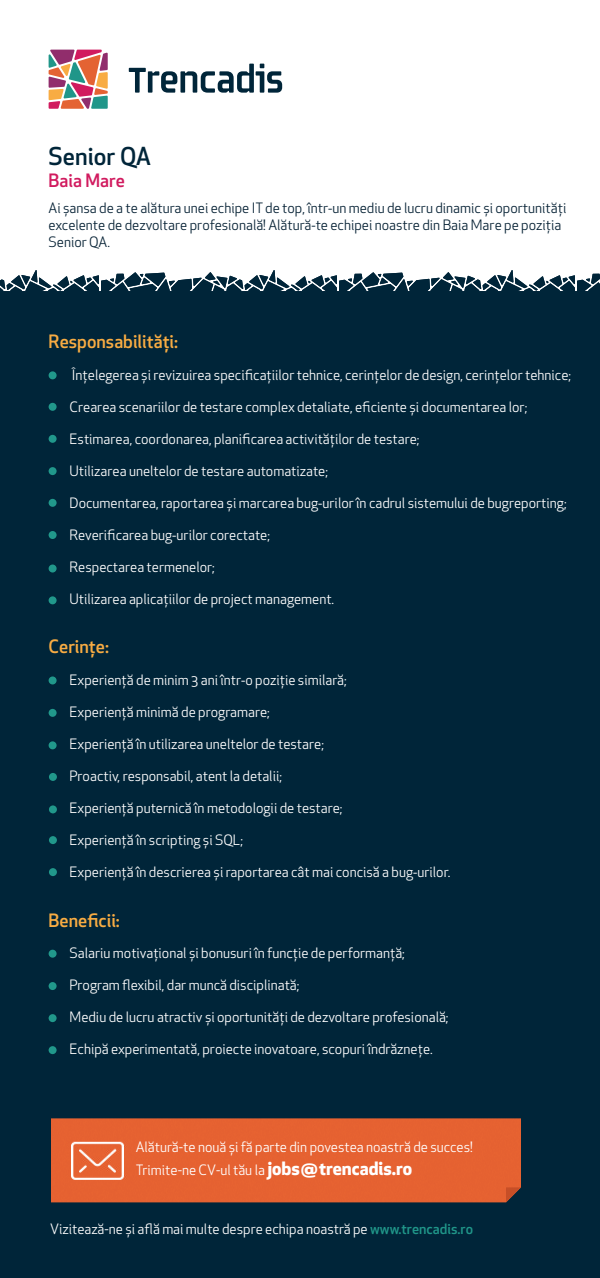
<style>
.page{position:relative;width:600px;height:1278px;background:#fff}
.page>*{position:absolute;margin:0;border:0;box-sizing:border-box;transform-origin:0 0}
.t1{font:500 24px "Apex New";color:#002539}
.t2{font:500 18px "Apex New";color:#f8ac43}
.t3{font:500 18px "Apex New";color:#d11b5f}
.t4{font:14px "Apex New";color:#fff}
.t5{font:14px/16.8px "Apex New";color:#082336}
.s1{font-family:"Myriad Pro"}
.s2{font-weight:700;font-size:18px}
.s3{font-weight:500;color:#209689}
</style>
<div class="page">
<div style="left:0;top:275px;width:600px;height:1003px;background:#002539"></div>
<svg style="left:31px;top:270px;width:569px;height:17px"></svg>
<div style="left:51px;top:1118px;width:470px;height:84px;background:#e56131"></div>
<img style="left:506px;top:1187px;width:15px;height:15px">
<svg style="left:49px;top:371px;width:8px;height:8px"></svg>
<svg style="left:49px;top:403px;width:8px;height:8px"></svg>
<svg style="left:49px;top:435px;width:8px;height:8px"></svg>
<svg style="left:49px;top:467px;width:8px;height:8px"></svg>
<svg style="left:49px;top:499px;width:8px;height:8px"></svg>
<svg style="left:49px;top:531px;width:8px;height:8px"></svg>
<svg style="left:49px;top:564px;width:8px;height:8px"></svg>
<svg style="left:49px;top:596px;width:8px;height:8px"></svg>
<svg style="left:49px;top:676px;width:8px;height:8px"></svg>
<svg style="left:49px;top:709px;width:8px;height:8px"></svg>
<svg style="left:49px;top:741px;width:8px;height:8px"></svg>
<svg style="left:49px;top:773px;width:8px;height:8px"></svg>
<svg style="left:49px;top:805px;width:8px;height:8px"></svg>
<svg style="left:49px;top:836px;width:8px;height:8px"></svg>
<svg style="left:49px;top:868px;width:8px;height:8px"></svg>
<svg style="left:49px;top:949px;width:8px;height:8px"></svg>
<svg style="left:49px;top:982px;width:8px;height:8px"></svg>
<svg style="left:49px;top:1014px;width:8px;height:8px"></svg>
<svg style="left:49px;top:1046px;width:8px;height:8px"></svg>
<svg style="left:129px;top:64px;width:153px;height:29px"></svg>
<svg style="left:49px;top:50px;width:59px;height:59px"></svg>
<h1 class="t1" style="left:49px;top:140px;width:104px">Senior QA</h1>
<p class="t3" style="left:49px;top:168px;width:78px">Baia Mare</p>
<p class="t5" style="left:49px;top:200px;width:519px">Ai șansa de a te alătura unei echipe IT de top, într<span class="s1">‐</span>un mediu de lucru dinamic și oportunităţi excelente de dezvoltare profesională! Alătură<span class="s1">‐</span>te echipei noastre din Baia Mare pe poziţia<br>Senior QA.</p>
<p class="t2" style="left:49px;top:330px;width:131px">Responsabilităţi:</p>
<p class="t4" style="left:72px;top:366px;width:501px">Înţelegerea și revizuirea specificaţiilor tehnice, cerinţelor de design, cerinţelor tehnice;</p>
<p class="t4" style="left:70px;top:398px;width:459px">Crearea scenariilor de testare complex detaliate, eficiente și documentarea lor;</p>
<p class="t4" style="left:70px;top:430px;width:352px">Estimarea, coordonarea, planificarea activităţilor de testare;</p>
<p class="t4" style="left:70px;top:462px;width:260px">Utilizarea uneltelor de testare automatizate;</p>
<p class="t4" style="left:70px;top:494px;width:499px">Documentarea, raportarea și marcarea bug<span class="s1">‐</span>urilor în cadrul sistemului de bugreporting;</p>
<p class="t4" style="left:70px;top:526px;width:202px">Reverificarea bug<span class="s1">‐</span>urilor corectate;</p>
<p class="t4" style="left:70px;top:558px;width:147px">Respectarea termenelor;</p>
<p class="t4" style="left:70px;top:590px;width:266px">Utilizarea aplicaţiilor de project management.</p>
<p class="t2" style="left:49px;top:635px;width:62px">Cerinţe:</p>
<p class="t4" style="left:70px;top:671px;width:279px">Experienţă de minim 3 ani într<span class="s1">‐</span>o poziţie similară;</p>
<p class="t4" style="left:70px;top:703px;width:202px">Experienţă minimă de programare;</p>
<p class="t4" style="left:70px;top:735px;width:256px">Experienţă în utilizarea uneltelor de testare;</p>
<p class="t4" style="left:70px;top:767px;width:214px">Proactiv, responsabil, atent la detalii;</p>
<p class="t4" style="left:70px;top:799px;width:275px">Experienţă puternică în metodologii de testare;</p>
<p class="t4" style="left:70px;top:831px;width:175px">Experienţă în scripting și SQL;</p>
<p class="t4" style="left:70px;top:863px;width:383px">Experienţă în descrierea și raportarea cât mai concisă a bug<span class="s1">‐</span>urilor.</p>
<p class="t2" style="left:49px;top:908px;width:73px">Beneficii:</p>
<p class="t4" style="left:70px;top:944px;width:337px">Salariu motivaţional și bonusuri în funcţie de performanţă;</p>
<p class="t4" style="left:70px;top:976px;width:231px">Program flexibil, dar muncă disciplinată;</p>
<p class="t4" style="left:70px;top:1008px;width:381px">Mediu de lucru atractiv și oportunităţi de dezvoltare profesională;</p>
<p class="t4" style="left:70px;top:1040px;width:365px">Echipă experimentată, proiecte inovatoare, scopuri îndrăzneţe.</p>
<p class="t4" style="left:136px;top:1138px;width:339px">Alătură-te nouă și fă parte din povestea noastră de succes!</p>
<p class="t4" style="left:136px;top:1161px;width:278px">Trimite-ne CV-ul tău la <span class="s2">jobs@trencadis.ro</span></p>
<p class="t4" style="left:50px;top:1220px;width:425px">Vizitează-ne și află mai multe despre echipa noastră pe <span class="s3">www.trencadis.ro</span></p>
</div>
